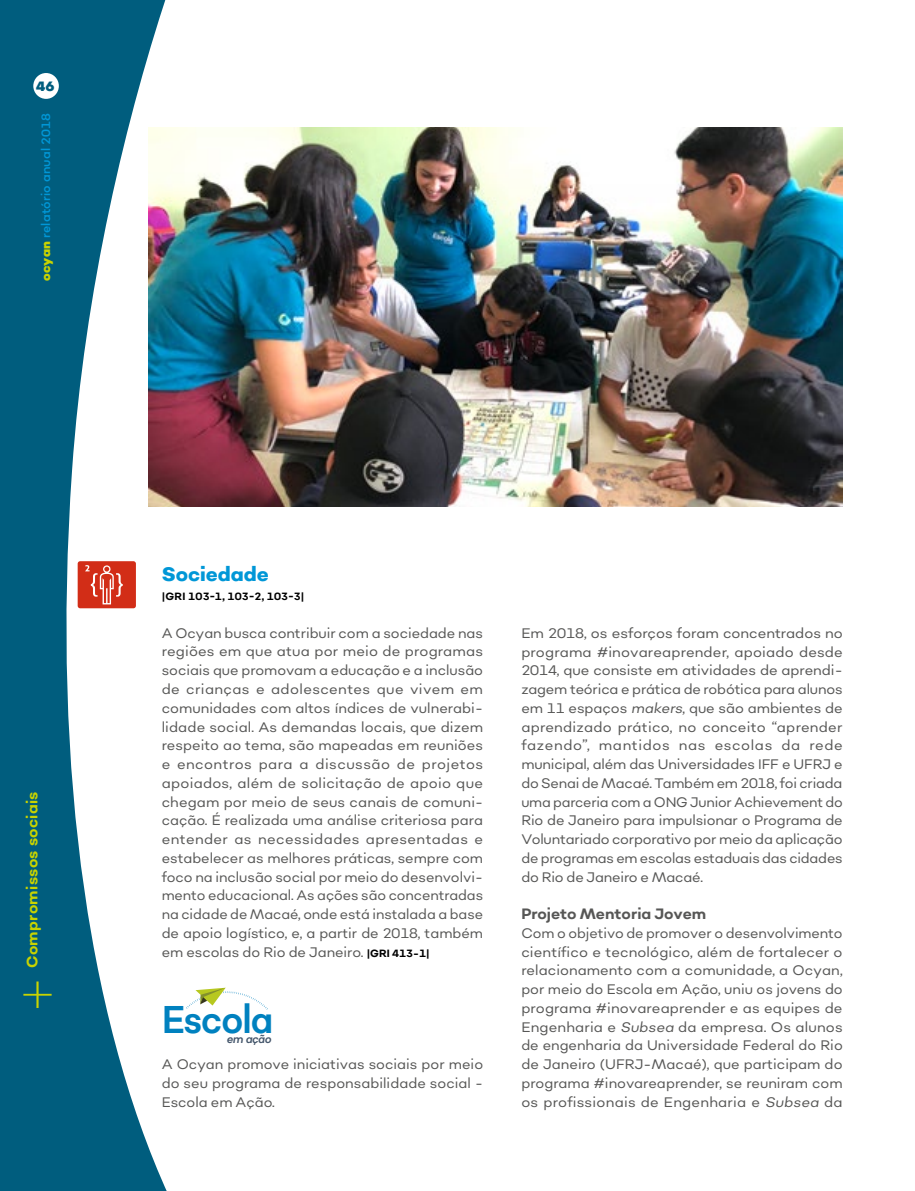
<style>
.page{position:relative;width:915px;height:1191px;background:#fff}
.page>*{position:absolute;margin:0;border:0;box-sizing:border-box;transform-origin:0 0}
.t1{font:38.55px "Sonny Cond";letter-spacing:-.04em;color:#0081bf}
.t2{font:800 19.5px "Sonny Gothic";color:#0097d7}
.t3{font:700 15px "Sonny Gothic";color:#575756}
.t4{font:700 15px "Sonny Gothic";letter-spacing:.02em;color:#c8d300}
.t5{font:13.8px/18.8px "Sonny Gothic";color:#575756;text-align:justify}
.t6{font:900 13.5px "Sonny Gothic";color:#005d7e}
.t7{font:12px "Sonny Gothic";letter-spacing:.02em;color:#0097d7}
.t8{font:italic 11.7px "Sonny Cond";letter-spacing:-.04em;color:#45576c}
.t9{font:700 10.5px "Sonny Gothic";letter-spacing:.02em;color:#000}
.s1{font-weight:900;color:#c8d300}
.s2{font-weight:700;font-size:10.5px;color:#000}
.s3{font-style:italic}
</style>
<div class="page">
<svg style="left:0;top:0;width:176px;height:1191px;fill:#005d7e"></svg>
<svg style="left:23px;top:981px;width:29px;height:27px"></svg>
<div style="left:33px;top:73px;width:26px;height:26px;background:#fff;border-radius:50%"></div>
<img style="left:149px;top:128px;width:693px;height:378px">
<svg style="left:186px;top:987px;width:82px;height:23px"></svg>
<div style="left:78px;top:561px;width:58px;height:47px;background:#d22d17;border-radius:3px"></div>
<svg style="left:85px;top:565px;width:38px;height:39px"></svg>
<p class="t6" style="left:36px;top:77px;width:20px">46</p>
<p class="t7" style="left:38px;top:281px;width:169px;rotate:-90deg"><span class="s1">ocyan</span> relatório anual 2018</p>
<p class="t4" style="left:22px;top:968px;width:178px;rotate:-90deg">Compromissos sociais</p>
<h2 class="t2" style="left:162px;top:562px;width:108px">Sociedade</h2>
<p class="t9" style="left:162px;top:590px;width:144px">|GRI 103-1, 103-2, 103-3|</p>
<p class="t5" style="left:162px;top:623px;width:323px">A Ocyan busca contribuir com a sociedade nas regiões em que atua por meio de programas sociais que promovam a educação e a inclusão de crianças e adolescentes que vivem em comunidades com altos índices de vulnerabi&shy;lidade social. As demandas locais, que dizem respeito ao tema, são mapeadas em reuniões e encontros para a discussão de projetos apoiados, além de solicitação de apoio que chegam por meio de seus canais de comuni&shy;cação. É realizada uma análise criteriosa para entender as necessidades apresentadas e estabelecer as melhores práticas, sempre com foco na inclusão social por meio do desenvolvi&shy;mento educacional. As ações são concentradas na cidade de Macaé, onde está instalada a base de apoio logístico, e, a partir de 2018, também em escolas do Rio de Janeiro. <span class="s2">|GRI 413-1|</span></p>
<h1 class="t1" style="left:162px;top:994px;width:114px">Escola</h1>
<p class="t8" style="left:226px;top:1031px;width:46px">em ação</p>
<p class="t5" style="left:162px;top:1054px;width:323px">A Ocyan promove iniciativas sociais por meio do seu programa de responsabilidade social - Escola em Ação.</p>
<p class="t5" style="left:521px;top:623px;width:323px">Em 2018, os esforços foram concentrados no programa #inovareaprender, apoiado desde 2014, que consiste em atividades de aprendi&shy;zagem teórica e prática de robótica para alunos em 11 espaços <span class="s3">makers</span>, que são ambientes de aprendizado prático, no conceito “aprender fazendo”, mantidos nas escolas da rede municipal, além das Universidades IFF e UFRJ e do Senai de Macaé. Também em 2018, foi criada uma parceria com a ONG Junior Achievement do Rio de Janeiro para impulsionar o Programa de Voluntariado corporativo por meio da aplicação de programas em escolas estaduais das cidades do Rio de Janeiro e Macaé.</p>
<p class="t3" style="left:521px;top:904px;width:186px">Projeto Mentoria Jovem</p>
<p class="t5" style="left:521px;top:923px;width:323px">Com o objetivo de promover o desenvolvimento científico e tecnológico, além de fortalecer o relacionamento com a comunidade, a Ocyan, por meio do Escola em Ação, uniu os jovens do programa #inovareaprender e as equipes de Engenharia e <span class="s3">Subsea</span> da empresa. Os alunos de engenharia da Universidade Federal do Rio de Janeiro (UFRJ-Macaé), que participam do programa #inovareaprender, se reuniram com os profissionais de Engenharia e <span class="s3">Subsea</span> da</p>
</div>
